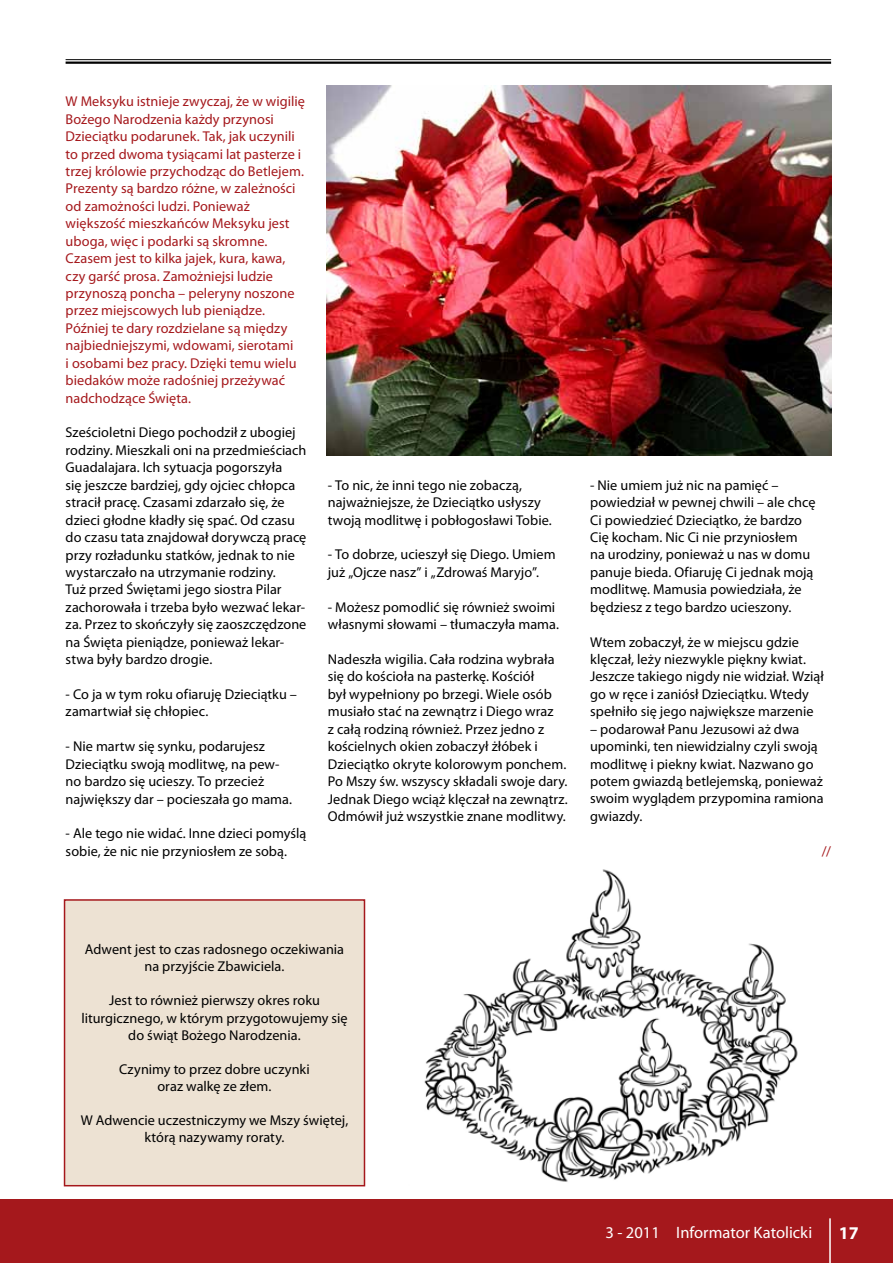
<style>
.page{position:relative;width:893px;height:1263px;background:#fff}
.page>*{position:absolute;margin:0;border:0;box-sizing:border-box;transform-origin:0 0}
.t1{font:700 18px "Myriad Pro";color:#fff}
.t2{font:16.5px "Myriad Pro";color:#fff}
.t3{font:14.25px/17.4px "Myriad Pro";letter-spacing:.005em;color:#000}
.t4{font:14.25px/17.4px "Myriad Pro";letter-spacing:.005em;color:#a5181c}
</style>
<div class="page">
<div style="left:0;top:1199px;width:893px;height:64px;background:#a5181c"></div>
<div style="left:65px;top:900px;width:299px;height:286px;background:#ede2d3"></div>
<div style="left:64px;top:899px;width:301px;height:287px;border:2px solid #a5181c"></div>
<img style="left:327px;top:85px;width:504px;height:370px">
<img style="left:424px;top:869px;width:374px;height:313px">
<hr style="left:829px;top:1218px;width:2px;height:45px;background:#fff">
<hr style="left:66px;top:59px;width:765px;height:1px;background:#000">
<hr style="left:66px;top:62px;width:765px;height:2px;background:#000">
<p class="t4" style="left:66px;top:93px;width:241px">W Meksyku istnieje zwyczaj, że w wigilię Bożego Narodzenia każdy przynosi Dzieciątku podarunek. Tak, jak uczynili to przed dwoma tysiącami lat pasterze i trzej królowie przychodząc do Betlejem.<br>Prezenty są bardzo różne, w zależności od zamożności ludzi. Ponieważ większość mieszkańców Meksyku jest uboga, więc i podarki są skromne.<br>Czasem jest to kilka jajek, kura, kawa, czy garść prosa. Zamożniejsi ludzie przynoszą poncha – peleryny noszone przez miejscowych lub pieniądze.<br>Później te dary rozdzielane są między najbiedniejszymi, wdowami, sierotami<br>i osobami bez pracy. Dzięki temu wielu biedaków może radośniej przeżywać nadchodzące Święta.</p>
<p class="t3" style="left:66px;top:424px;width:242px">Sześcioletni Diego pochodził z ubogiej rodziny. Mieszkali oni na przedmieściach Guadalajara. Ich sytuacja pogorszyła<br>się jeszcze bardziej, gdy ojciec chłopca stracił pracę. Czasami zdarzało się, że dzieci głodne kładły się spać. Od czasu do czasu tata znajdował dorywczą pracę przy rozładunku statków, jednak to nie wystarczało na utrzymanie rodziny.<br>Tuż przed Świętami jego siostra Pilar zachorowała i trzeba było wezwać lekar&shy;za. Przez to skończyły się zaoszczędzone na Święta pieniądze, ponieważ lekar&shy;stwa były bardzo drogie.</p>
<p class="t3" style="left:66px;top:685px;width:233px">- Co ja w tym roku ofiaruję Dzieciątku – zamartwiał się chłopiec.</p>
<p class="t3" style="left:66px;top:737px;width:228px">- Nie martw się synku, podarujesz Dzieciątku swoją modlitwę, na pew&shy;no bardzo się ucieszy. To przecież największy dar – pocieszała go mama.</p>
<p class="t3" style="left:66px;top:825px;width:242px">- Ale tego nie widać. Inne dzieci pomyślą sobie, że nic nie przyniosłem ze sobą.</p>
<p class="t3" style="left:328px;top:476px;width:225px">- To nic, że inni tego nie zobaczą, najważniejsze, że Dzieciątko usłyszy twoją modlitwę i pobłogosławi Tobie.</p>
<p class="t3" style="left:328px;top:546px;width:229px">- To dobrze, ucieszył się Diego. Umiem już „Ojcze nasz” i „Zdrowaś Maryjo”.</p>
<p class="t3" style="left:328px;top:598px;width:233px">- Możesz pomodlić się również swoimi własnymi słowami – tłumaczyła mama.</p>
<p class="t3" style="left:328px;top:650px;width:241px">Nadeszła wigilia. Cała rodzina wybrała się do kościoła na pasterkę. Kościół<br>był wypełniony po brzegi. Wiele osób musiało stać na zewnątrz i Diego wraz<br>z całą rodziną również. Przez jedno z kościelnych okien zobaczył żłóbek i Dzieciątko okryte kolorowym ponchem.<br>Po Mszy św. wszyscy składali swoje dary.<br>Jednak Diego wciąż klęczał na zewnątrz.<br>Odmówił już wszystkie znane modlitwy.</p>
<p class="t3" style="left:590px;top:476px;width:227px">- Nie umiem już nic na pamięć – powiedział w pewnej chwili – ale chcę Ci powiedzieć Dzieciątko, że bardzo Cię kocham. Nic Ci nie przyniosłem na urodziny, ponieważ u nas w domu panuje bieda. Ofiaruję Ci jednak moją modlitwę. Mamusia powiedziała, że będziesz z tego bardzo ucieszony.</p>
<p class="t3" style="left:590px;top:633px;width:235px">Wtem zobaczył, że w miejscu gdzie klęczał, leży niezwykle piękny kwiat.<br>Jeszcze takiego nigdy nie widział. Wziął go w ręce i zaniósł Dzieciątku. Wtedy spełniło się jego największe marzenie</p>
<p class="t3" style="left:590px;top:720px;width:235px">– podarował Panu Jezusowi aż dwa upominki, ten niewidzialny czyli swoją modlitwę i piekny kwiat. Nazwano go potem gwiazdą betlejemską, ponieważ swoim wyglądem przypomina ramiona gwiazdy.</p>
<p class="t4" style="left:822px;top:842px;width:11px">//</p>
<p class="t3" style="left:85px;top:940px;width:261px;text-align:center">Adwent jest to czas radosnego oczekiwania na przyjście Zbawiciela.</p>
<p class="t3" style="left:81px;top:992px;width:268px;text-align:center">Jest to również pierwszy okres roku liturgicznego, w którym przygotowujemy się do świąt Bożego Narodzenia.</p>
<p class="t3" style="left:119px;top:1060px;width:192px;text-align:center">Czynimy to przez dobre uczynki oraz walkę ze złem.</p>
<p class="t3" style="left:81px;top:1111px;width:269px;text-align:center">W Adwencie uczestniczymy we Mszy świętej, którą nazywamy roraty.</p>
<p class="t2" style="left:605px;top:1222px;width:208px">3 - 2011 Informator Katolicki</p>
<p class="t1" style="left:839px;top:1222px;width:21px">17</p>
</div>
